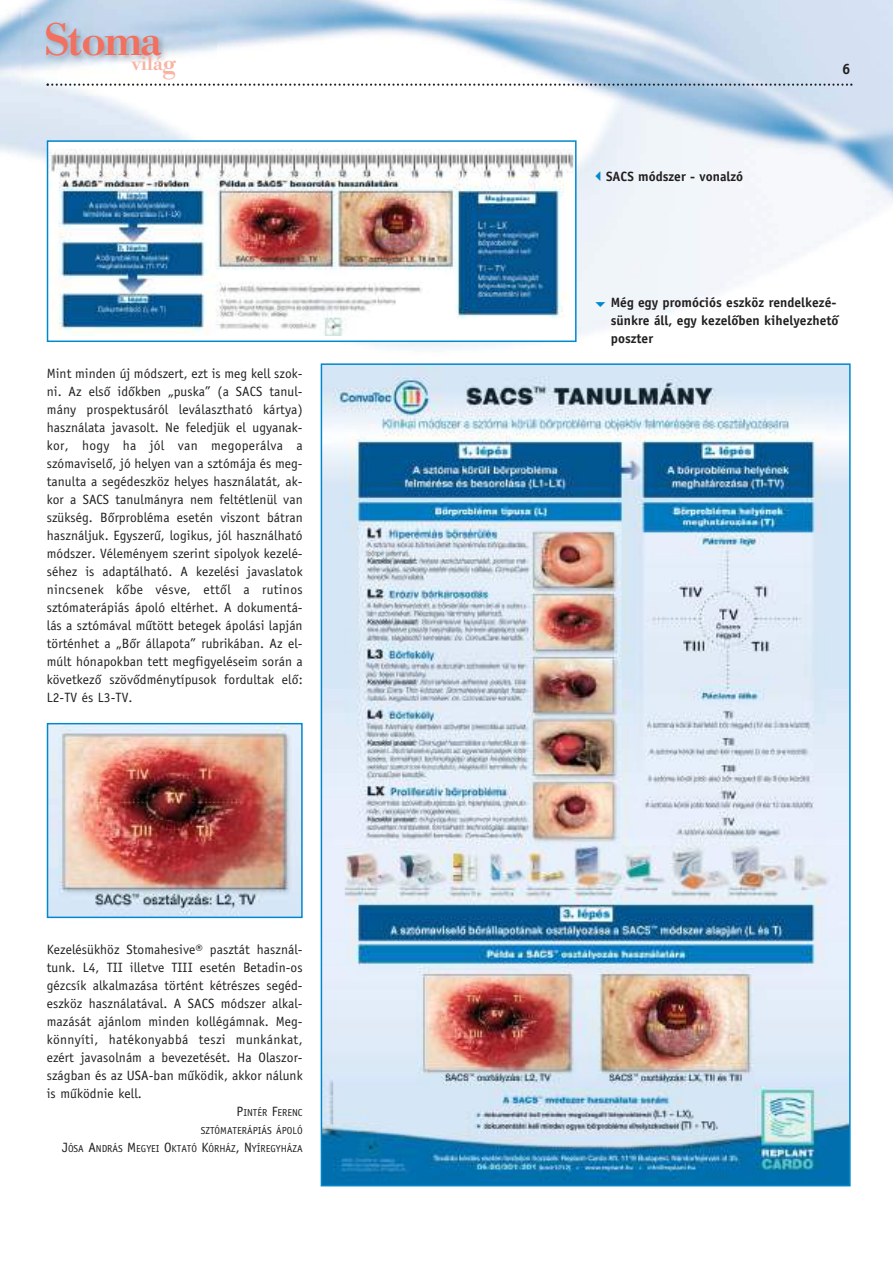
<style>
.page{position:relative;width:893px;height:1263px;background:#fff}
.page>*{position:absolute;margin:0;border:0;box-sizing:border-box;transform-origin:0 0}
.t1{font:45px "B Bodoni Md PFL";letter-spacing:-.025em;color:#f2705f}
.t2{font:20.1px "B Bodoni Md PFL";color:#f8b3a3}
.t3{font:700 15px "Officina Sans";color:#221f1f}
.t4{font:13.5px/18px "Officina Sans";letter-spacing:.005em;color:#221f1f;text-align:justify}
.t5{font:700 13.5px/18px "Officina Sans";color:#221f1f}
.t6{font:10.2px/18px "Officina Sans";color:#221f1f;text-align:right}
.s1{font-size:26.4px}
.s2{font-size:13.5px}
</style>
<div class="page">
<img style="left:0;top:0;width:893px;height:412px">
<img style="left:21px;top:10px;width:195px;height:85px">
<svg style="left:47px;top:84px;width:805px;height:2px"></svg>
<img style="left:50px;top:726px;width:250px;height:189px">
<div style="left:47px;top:723px;width:256px;height:195px;border:2px solid #0088ce"></div>
<img style="left:324px;top:366px;width:524px;height:817px">
<div style="left:48px;top:142px;width:527px;height:198px;background:#fff"></div>
<img style="left:50px;top:149px;width:524px;height:186px">
<div style="left:47px;top:140px;width:530px;height:202px;border:2px solid #0088ce"></div>
<svg style="left:596px;top:171px;width:5px;height:10px"></svg>
<svg style="left:596px;top:303px;width:9px;height:4px"></svg>
<h1 class="t1" style="left:44px;top:13px;width:119px">Stoma</h1>
<h2 class="t2" style="left:131px;top:51px;width:46px">vilá<span class="s1">g</span></h2>
<p class="t3" style="left:842px;top:63px;width:10px">6</p>
<p class="t5" style="left:606px;top:168px;width:139px">SACS mód szer - vo nal zó</p>
<p class="t4" style="left:47px;top:366px;width:257px">Mint min den új mód szert, ezt is meg kell szok - ni. Az el sô idôk ben „pus ka” (a SACS ta nul - mány pros pek tu sá ról le vá laszt ha tó kár tya) hasz ná la ta ja va solt. Ne fe led jük el ugyan ak - kor, hogy ha jól van meg ope rál va a szómaviselô, jó he lyen van a sztómája és meg - ta nul ta a se géd esz köz he lyes hasz ná la tát, ak - kor a SACS ta nul mány ra nem fel tét le nül van szük ség. Bôr prob lé ma ese tén vi szont bát ran hasz nál juk. Egy sze rû, lo gi kus, jól hasz nál ha tó mód szer. Vé le mé nyem sze rint si po lyok ke ze lé - sé hez is adap tál ha tó. A ke ze lé si ja vas la tok nin cse nek kô be vés ve, et tôl a ru ti nos sztómaterápiás ápo ló el tér het. A do ku men tá - lás a sztómával mû tött be te gek ápo lá si lap ján tör tén het a „Bôr ál la po ta” rub ri ká ban. Az el - múlt hó na pok ban tett meg fi gye lé se im so rán a kö vet ke zô szö vôd mény tí pu sok for dul tak elô:<br>L2-TV és L3-TV.</p>
<p class="t4" style="left:47px;top:942px;width:257px">Ke ze lé sük höz Stomahesive® pasz tát hasz nál - tunk. L4, TII il let ve TIII ese tén Betadin-os géz csík al kal ma zá sa tör tént két ré szes se géd - esz köz hasz ná la tá val. A SACS mód szer al kal - ma zá sát aján lom min den kol lé gám nak. Meg - kön nyí ti, ha té ko nyab bá te szi mun kán kat, ezért ja va sol nám a be ve ze té sét. Ha Olasz or - szág ban és az USA-ban mû kö dik, ak kor ná lunk is mû köd nie kell.</p>
<p class="t6" style="left:62px;top:1104px;width:242px"><span class="s2">P</span>IN TÉR <span class="s2">F</span>E RENC<br>SZTÓMATERÁPIÁS ÁPO LÓ<br><span class="s2">J</span>Ó SA <span class="s2">A</span>ND RÁS <span class="s2">M</span>E GYEI <span class="s2">O</span>K TA TÓ <span class="s2">K</span>ÓR HÁZ<span class="s2">, N</span>YÍR EGY HÁ ZA</p>
<p class="t5" style="left:611px;top:295px;width:229px">Még egy promóciós esz köz ren del ke zé - sünk re áll, egy ke ze lô ben ki he lyez he tô posz ter</p>
</div>
